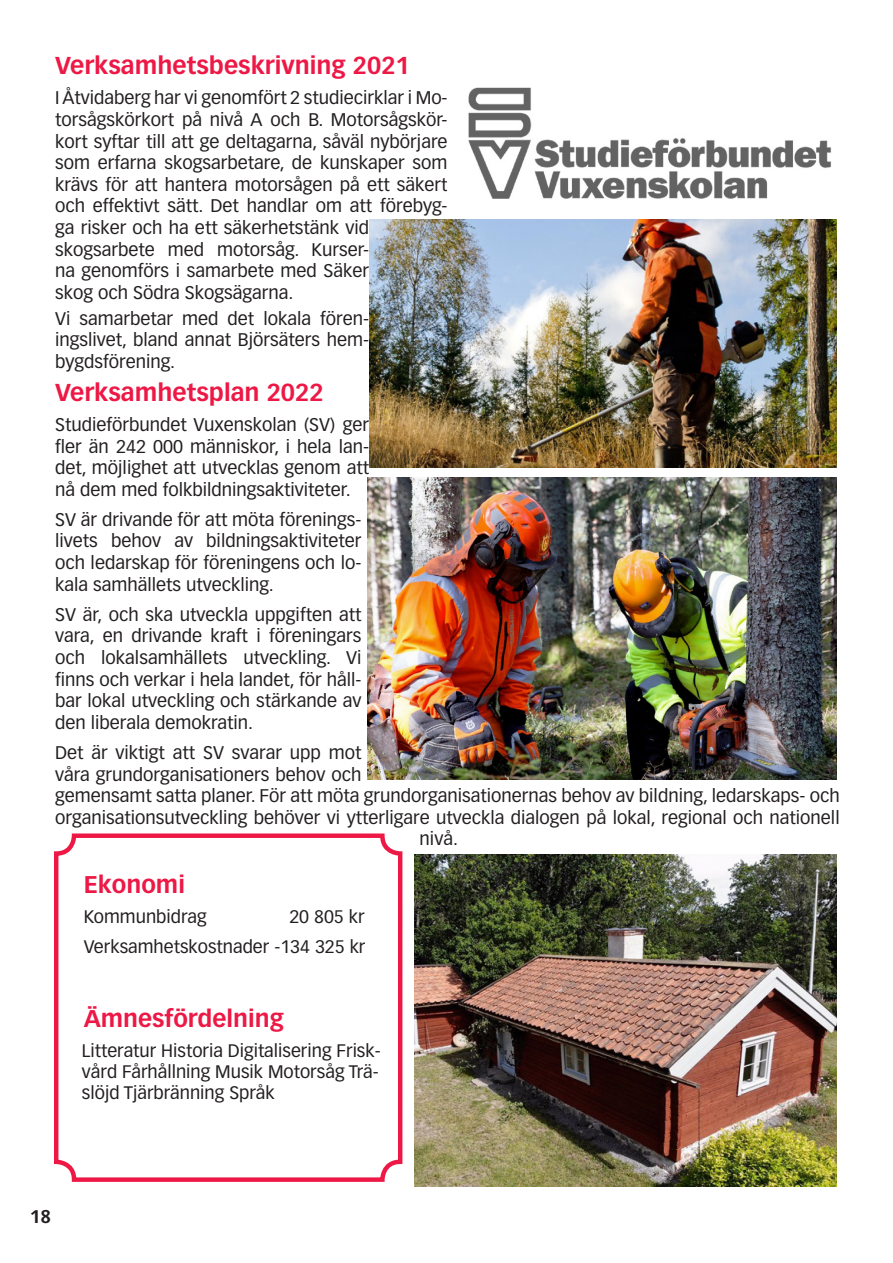
<style>
.page{position:relative;width:893px;height:1263px;background:#fff}
.page>*{position:absolute;margin:0;border:0;box-sizing:border-box;transform-origin:0 0}
.t1{font:700 24px "Vectora LT Std";color:#ed1845}
.t2{font:700 23.7px "Vectora LT Std";color:#ed1845}
.t3{font:18px/21.6px "Vectora LT Std";color:#231f20;text-align:justify}
.t4{font:700 18px "Vectora LT Std";color:#231f20}
.t5{font:17.85px/21.5px "Vectora LT Std";color:#231f20;text-align:justify}
</style>
<div class="page">
<div style="left:54px;top:833px;width:348px;height:349px;border:4px solid #ed1845;border-radius:18px"></div>
<img style="left:468px;top:87px;width:363px;height:112px">
<img style="left:368px;top:477px;width:469px;height:303px">
<img style="left:369px;top:219px;width:468px;height:249px">
<img style="left:415px;top:855px;width:422px;height:331px">
<p class="t1" style="left:55px;top:51px;width:356px">Verksamhetsbeskrivning 2021</p>
<p class="t3" style="left:55px;top:87px;width:394px;text-align:left">I Åtvidaberg har vi genomfört 2 studiecirklar i Mo&shy;torsågskörkort på nivå A och B. Motorsågskör&shy;kort syftar till att ge deltagarna, såväl nybörjare som erfarna skogsarbetare, de kunskaper som krävs för att hantera motorsågen på ett säkert och effektivt sätt. Det handlar om att förebyg&shy;ga risker och ha ett säkerhetstänk vid skogsarbete med motorsåg. Kurser-<br>na genomförs i samarbete med Säker<br>skog och Södra Skogsägarna.</p>
<p class="t3" style="left:55px;top:308px;width:315px">Vi samarbetar med det lokala fören&shy;ingslivet, bland annat Björsäters hem&shy;bygdsförening.</p>
<p class="t1" style="left:55px;top:378px;width:270px">Verksamhetsplan 2022</p>
<p class="t3" style="left:55px;top:414px;width:315px">Studieförbundet Vuxenskolan (SV) ger fler än 242 000 människor, i hela lan&shy;det, möjlighet att utvecklas genom att nå dem med folkbildningsaktiviteter.</p>
<p class="t3" style="left:55px;top:509px;width:308px">SV är drivande för att möta förenings&shy;livets behov av bildningsaktiviteter och ledarskap för föreningens och lo&shy;kala samhällets utveckling.</p>
<p class="t3" style="left:55px;top:604px;width:308px">SV är, och ska utveckla uppgiften att vara, en drivande kraft i föreningars och lokalsamhällets utveckling. Vi finns och verkar i hela landet, för håll&shy;bar lokal utveckling och stärkande av den liberala demokratin.</p>
<p class="t3" style="left:55px;top:742px;width:308px">Det är viktigt att SV svarar upp mot</p>
<p class="t3" style="left:55px;top:763px;width:308px">våra grundorganisationers behov och</p>
<p class="t3" style="left:55px;top:785px;width:786px">gemensamt satta planer. För att möta grundorganisationernas behov av bildning, ledarskaps- och</p>
<p class="t3" style="left:55px;top:807px;width:786px">organisationsutveckling behöver vi ytterligare utveckla dialogen på lokal, regional och nationell</p>
<p class="t3" style="left:420px;top:828px;width:40px">nivå.</p>
<p class="t2" style="left:84px;top:870px;width:103px">Ekonomi</p>
<p class="t5" style="left:84px;top:906px;width:124px">Kommunbidrag</p>
<p class="t5" style="left:289px;top:906px;width:77px">20 805 kr</p>
<p class="t5" style="left:84px;top:936px;width:283px">Verksamhetskostnader -134 325 kr</p>
<p class="t2" style="left:84px;top:1004px;width:202px">Ämnesfördelning</p>
<p class="t5" style="left:82px;top:1040px;width:300px">Litteratur Historia Digitalisering Frisk&shy;vård Fårhållning Musik Motorsåg Trä&shy;slöjd Tjärbränning Språk</p>
<p class="t4" style="left:30px;top:1206px;width:23px">18</p>
</div>
